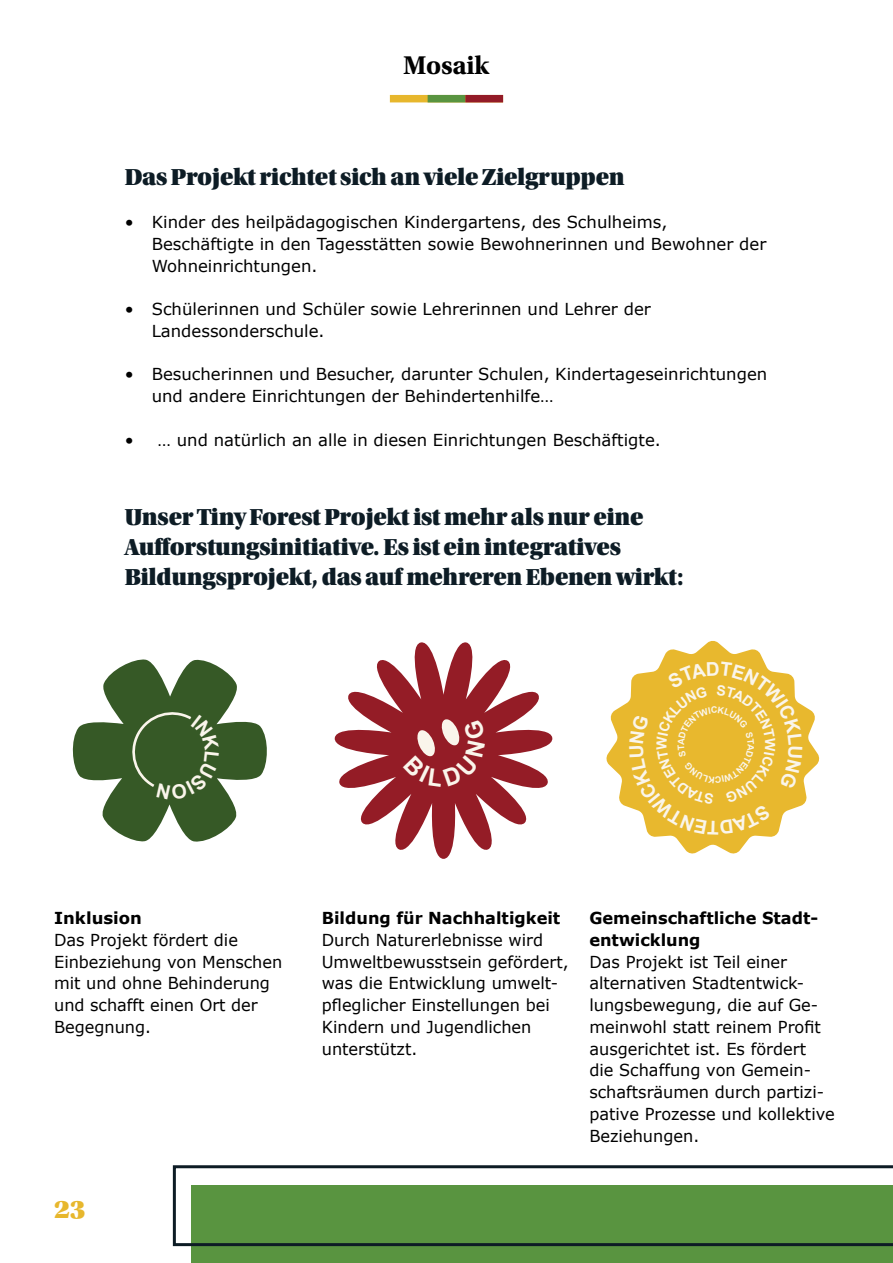
<style>
.page{position:relative;width:893px;height:1263px;background:#fff}
.page>*{position:absolute;margin:0;border:0;box-sizing:border-box;transform-origin:0 0}
.t1{font:700 27px "Utopia Std";letter-spacing:-.01em;color:#000}
.t2{font:27px "Utopia Std Black Headline";color:#e7b72d}
.t3{font:24.45px/30px "Utopia Std Black Headline";letter-spacing:-.01em;color:#0d1c25}
.t4{font:16.5px/21.8px "Verdana";color:#000}
.t5{font:700 16.5px/21.8px "Verdana";color:#000}
.t6{font:700 14.1px "Arial";color:#faf5eb}
</style>
<div class="page">
<svg style="left:334px;top:642px;width:219px;height:217px"></svg>
<svg style="left:606px;top:641px;width:214px;height:213px"></svg>
<div style="left:192px;top:1185px;width:701px;height:78px;background:#599440"></div>
<svg style="left:173px;top:1165px;width:720px;height:81px"></svg>
<div style="left:390px;top:95px;width:113px;height:7px;background:#e7b72d"></div>
<div style="left:428px;top:95px;width:37px;height:7px;background:#599440"></div>
<div style="left:465px;top:95px;width:38px;height:7px;background:#931b27"></div>
<svg style="left:72px;top:659px;width:195px;height:183px"></svg>
<svg style="left:403px;top:718px;width:82px;height:69px"></svg>
<div style="left:629px;top:662px;width:173px;height:173px;background:#e8b82e"></div>
<h1 class="t1" style="left:403px;top:49px;width:88px">Mosaik</h1>
<h2 class="t3" style="left:125px;top:162px;width:502px">Das Projekt richtet sich an viele Zielgruppen</h2>
<p class="t4" style="left:152px;top:211px;width:616px;text-indent:-27px">• Kinder des heilpädagogischen Kindergartens, des Schulheims,<br>Beschäftigte in den Tagesstätten sowie Bewohnerinnen und Bewohner der<br>Wohneinrichtungen.</p>
<p class="t4" style="left:152px;top:298px;width:501px;text-indent:-27px">• Schülerinnen und Schüler sowie Lehrerinnen und Lehrer der<br>Landessonderschule.</p>
<p class="t4" style="left:152px;top:364px;width:617px;text-indent:-27px">• Besucherinnen und Besucher, darunter Schulen, Kindertageseinrichtungen und andere Einrichtungen der Behindertenhilfe…</p>
<p class="t4" style="left:125px;top:429px;width:538px">• … und natürlich an alle in diesen Einrichtungen Beschäftigte.</p>
<h2 class="t3" style="left:125px;top:503px;width:560px">Unser Tiny Forest Projekt ist mehr als nur eine<br>Aufforstungsinitiative. Es ist ein integratives<br>Bildungsprojekt, das auf mehreren Ebenen wirkt:</h2>
<p class="t6" style="left:779px;top:738px;width:15px;rotate:90deg">W</p>
<p class="t5" style="left:54px;top:907px;width:89px">Inklusion</p>
<p class="t4" style="left:54px;top:929px;width:230px">Das Projekt fördert die<br>Einbeziehung von Menschen mit und ohne Behinderung und schafft einen Ort der<br>Begegnung.</p>
<h1 class="t2" style="left:54px;top:1195px;width:33px">23</h1>
<p class="t5" style="left:322px;top:907px;width:240px">Bildung für Nachhaltigkeit</p>
<p class="t4" style="left:322px;top:929px;width:248px">Durch Naturerlebnisse wird<br>Umweltbewusstsein gefördert, was die Entwicklung umwelt&shy;pfleglicher Einstellungen bei<br>Kindern und Jugendlichen unterstützt.</p>
<p class="t5" style="left:589px;top:907px;width:230px">Gemeinschaftliche Stadt&shy;entwicklung</p>
<p class="t4" style="left:589px;top:951px;width:247px">Das Projekt ist Teil einer alternativen Stadtentwick&shy;lungsbewegung, die auf Ge&shy;meinwohl statt reinem Profit ausgerichtet ist. Es fördert<br>die Schaffung von Gemein&shy;schaftsräumen durch partizi&shy;pative Prozesse und kollektive<br>Beziehungen.</p>
</div>
